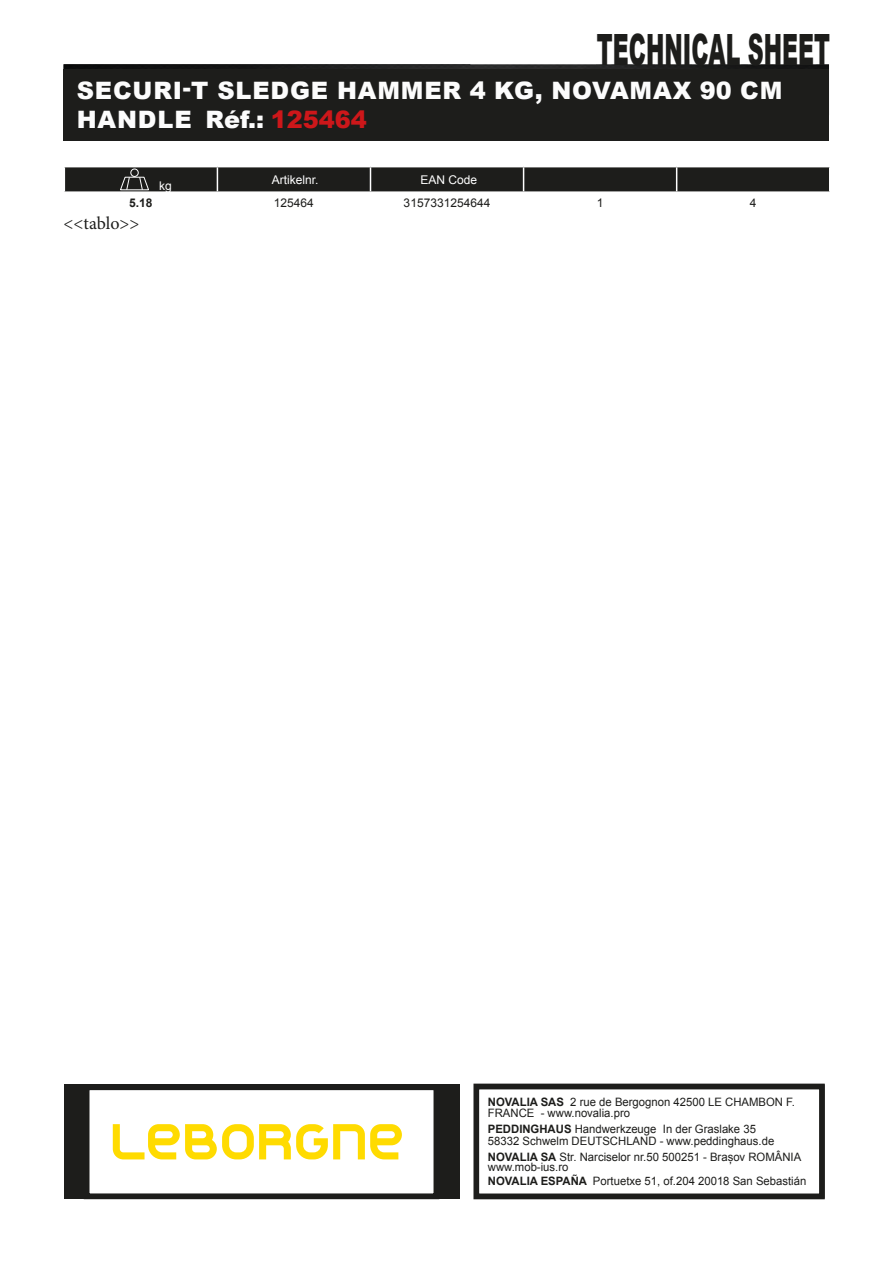
<style>
.page{position:relative;width:893px;height:1263px;background:#fff}
.page>*{position:absolute;margin:0;border:0;box-sizing:border-box;transform-origin:0 0}
.t1{font:900 43.2px "Arial";color:#1d1d1b;scale:.51 1}
.t2{font:900 24px/28.8px "Arial";letter-spacing:.035em;color:#fcfcfc}
.t3{font:18px "Minion Pro";letter-spacing:-.005em;color:#1d1d1b}
.t4{font:12.9px/14.2px "Arial";color:#1d1d1b}
.t5{font:700 12.9px "Arial";color:#1d1d1b}
.t6{font:12px "Arial";color:#1d1d1b}
.t7{font:12px "Arial";color:#fff}
.t8{font:700 12px "Arial";color:#1d1d1b}
.t9{font:11.55px/11.6px "Arial";color:#1d1d1b}
.s1{color:#cd171a}
.s2{font-weight:700}
</style>
<div class="page">
<img style="left:64px;top:64px;width:765px;height:5px">
<div style="left:64px;top:1084px;width:395px;height:115px;background:#1d1d1b"></div>
<div style="left:64px;top:69px;width:765px;height:71px;background:#1d1d1b"></div>
<svg style="left:64px;top:167px;width:766px;height:25px;background:#292927"></svg>
<div style="left:473px;top:1084px;width:352px;height:115px;border:6px solid #1d1d1b"></div>
<div style="left:87px;top:1087px;width:349px;height:109px;background:#fff"></div>
<div style="left:84px;top:1084px;width:355px;height:115px;border:6px solid #1d1d1b"></div>
<svg style="left:113px;top:1124px;width:289px;height:35px"></svg>
<h1 class="t1" style="left:597px;top:18px;width:458px">TECHNICAL SHEET</h1>
<h2 class="t2" style="left:77px;top:75px;width:707px">SECURI-T SLEDGE HAMMER 4 KG, NOVAMAX 90 CM<br>HANDLE Réf.: <span class="s1">125464</span></h2>
<p class="t7" style="left:159px;top:178px;width:14px">kg</p>
<p class="t7" style="left:272px;top:171px;width:48px">Artikelnr.</p>
<p class="t7" style="left:420px;top:171px;width:58px">EAN Code</p>
<p class="t8" style="left:129px;top:194px;width:25px">5.18</p>
<p class="t6" style="left:274px;top:194px;width:42px">125464</p>
<p class="t6" style="left:404px;top:194px;width:88px">3157331254644</p>
<p class="t6" style="left:597px;top:194px;width:8px">1</p>
<p class="t6" style="left:750px;top:194px;width:8px">4</p>
<h3 class="t3" style="left:64px;top:211px;width:77px">&lt;&lt;tablo&gt;&gt;</h3>
<p class="t9" style="left:488px;top:1096px;width:309px"><span class="s2">NOVALIA SAS</span> 2 rue de Bergognon 42500 LE CHAMBON F.<br>FRANCE - www.novalia.pro</p>
<p class="t9" style="left:488px;top:1123px;width:288px"><span class="s2">PEDDINGHAUS</span> Handwerkzeuge In der Graslake 35<br>58332 Schwelm DEUTSCHLAND - www.peddinghaus.de</p>
<p class="t9" style="left:488px;top:1151px;width:315px;line-height:10.2px"><span class="s2">NOVALIA SA</span> Str. Narciselor nr.50 500251 - Brașov ROMÂNIA www.mob-ius.ro</p>
<p class="t9" style="left:488px;top:1175px;width:320px"><span class="s2">NOVALIA ESPAÑA</span> Portuetxe 51, of.204 20018 San Sebastián</p>
<p class="t5" style="left:504px;top:1105px;width:86px">NOVALIA SAS</p>
<p class="t4" style="left:504px;top:1121px;width:181px">2 rue de Bergognon 42500<br>LE CHAMBON FEUGEROLLES<br>FRANCE<br>www.novalia.pro</p>
</div>
